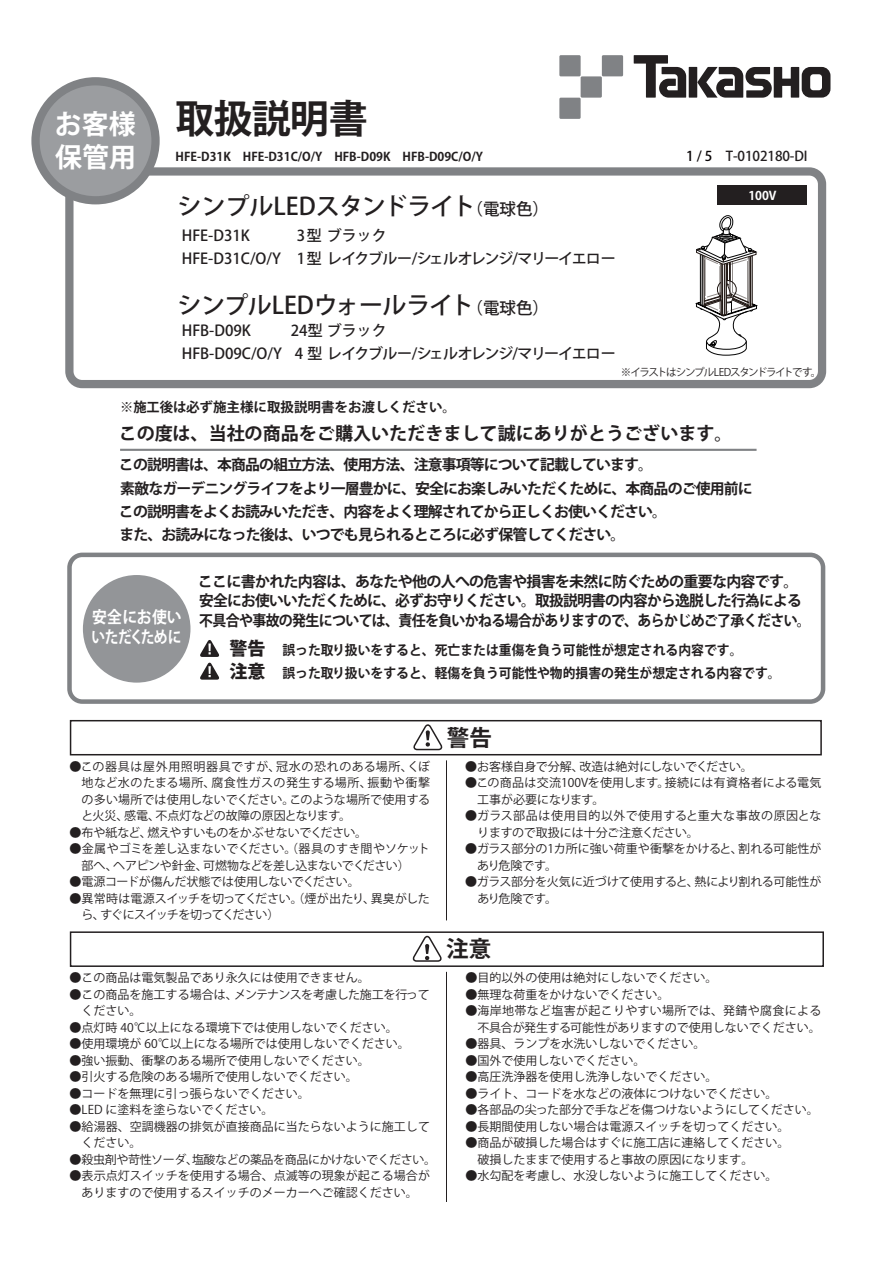
<style>
.page{position:relative;width:893px;height:1263px;background:#fff}
.page>*{position:absolute;margin:0;border:0;box-sizing:border-box;transform-origin:0 0}
.t1{font:700 39px "Koz Go Pro";letter-spacing:-.025em;color:#231f20}
.t2{font:700 27px "Koz Go Pro";color:#fff}
.t3{font:500 24px "Koz Go Pro";letter-spacing:-.02em;color:#231f20}
.t4{font:500 24px "Koz Go Pro";color:#231f20}
.t5{font:700 22.5px "Koz Go Pro";color:#231f20}
.t6{font:700 18px "Koz Go Pro";color:#231f20}
.t7{font:800 18px/23.1px "Koz Go Pro";color:#231f20}
.t8{font:700 16.5px "Koz Go Pro";letter-spacing:-.04em;color:#fff;scale:.83 1}
.t9{font:500 16.5px "Koz Go Pro";color:#231f20}
.t10{font:700 15px "Koz Go Pro";letter-spacing:-.05em;color:#231f20}
.t11{font:700 15px "Koz Go Pro";letter-spacing:-.05em;color:#231f20;scale:.93 1}
.t12{font:500 15px/22.5px "Koz Go Pro";color:#231f20}
.t13{font:500 15px/22.5px "Koz Go Pro";letter-spacing:-.05em;color:#231f20}
.t14{font:500 15px/22.5px "Koz Go Pro";letter-spacing:-.06em;color:#231f20}
.t15{font:700 14.85px/23.4px "Koz Go Pro";letter-spacing:-.055em;color:#231f20}
.t16{font:700 13.5px/22.6px "Koz Go Pro";color:#231f20;scale:.95 1}
.t17{font:700 13.5px "Koz Go Pro";color:#231f20}
.t18{font:500 13.5px "Koz Go Pro";letter-spacing:-.01em;color:#231f20}
.t19{font:12px/16.5px "Koz Go Pro";color:#231f20}
.t20{font:12px/16.5px "Koz Go Pro";letter-spacing:-.03em;color:#231f20}
.t21{font:700 12px "Koz Go Pro";color:#231f20}
.t22{font:12px "Koz Go Pro";letter-spacing:-.035em;color:#231f20}
.t23{font:12px "Koz Go Pro";letter-spacing:-.02em;color:#231f20}
.t24{font:12px "Koz Go Pro";letter-spacing:-.025em;color:#231f20}
.t25{font:700 12px "Koz Go Pro";color:#fff}
.t26{font:10.5px "Koz Go Pr 6 N";letter-spacing:-.12em;color:#231f20}
.s1{font-size:27px;color:#fff}
.s2{font-size:16.5px}
.s3{color:#070304}
</style>
<div class="page">
<div style="left:718px;top:185px;width:89px;height:19px;background:#231f20"></div>
<div style="left:70px;top:720px;width:752px;height:35px;border:2px solid #231f20"></div>
<svg style="left:413px;top:722px;width:31px;height:29px"></svg>
<div style="left:70px;top:931px;width:754px;height:36px;border:2px solid #231f20"></div>
<svg style="left:413px;top:935px;width:29px;height:27px"></svg>
<hr style="left:446px;top:972px;width:1px;height:230px;background:#231f20">
<hr style="left:446px;top:760px;width:1px;height:160px;background:#231f20">
<div style="left:65px;top:167px;width:761px;height:221px;border:8px solid #808285;border-radius:13px"></div>
<div style="left:36px;top:81px;width:120px;height:119px;background:#9b9da0;border-radius:50%"></div>
<div style="left:31px;top:77px;width:129px;height:127px;border:8px solid #808285;border-radius:50%"></div>
<svg style="left:634px;top:55px;width:52px;height:43px"></svg>
<div style="left:689px;top:67px;width:8px;height:31px;background:#231f20"></div>
<svg style="left:697px;top:67px;width:133px;height:31px"></svg>
<div style="left:559px;top:55px;width:22px;height:21px;background:#808285"></div>
<div style="left:581px;top:76px;width:21px;height:22px;background:#808285"></div>
<div style="left:602px;top:55px;width:21px;height:21px;background:#808285"></div>
<div style="left:559px;top:98px;width:22px;height:21px;background:#808285"></div>
<hr style="left:120px;top:449px;width:637px;height:2px;background:#808285">
<div style="left:83px;top:575px;width:107px;height:108px;background:#939598;border-radius:50%"></div>
<svg style="left:200px;top:640px;width:20px;height:40px"></svg>
<div style="left:67px;top:553px;width:758px;height:151px;border:5px solid #808285;border-radius:13px"></div>
<svg style="left:696px;top:215px;width:61px;height:141px"></svg>
<h1 class="t1" style="left:55px;top:94px;width:315px"><span class="s1">お客様</span> 取扱説明書</h1>
<h2 class="t2" style="left:55px;top:139px;width:82px">保管用</h2>
<p class="t21" style="left:176px;top:149px;width:309px">HFE-D31K　HFE-D31C/O/Y　HFB-D09K　HFB-D09C/O/Y</p>
<h3 class="t4" style="left:178px;top:191px;width:300px">シンプルLEDスタンドライト</h3>
<p class="t14" style="left:297px;top:225px;width:320px">3型ブラック<br>1 型レイクブルー/シェルオレンジ/マリーイエロー</p>
<h3 class="t9" style="left:467px;top:198px;width:84px">（電球色）</h3>
<p class="t12" style="left:182px;top:225px;width:101px">HFE-D31K<br>HFE-D31C/O/Y</p>
<h3 class="t3" style="left:178px;top:289px;width:373px">シンプルLEDウォールライト<span class="s2">（電球色）</span></h3>
<p class="t12" style="left:182px;top:320px;width:102px">HFB-D09K<br>HFB-D09C/O/Y</p>
<p class="t13" style="left:291px;top:320px;width:326px">24型ブラック<br>4 型レイクブルー/シェルオレンジ/マリーイエロー</p>
<p class="t18" style="left:686px;top:148px;width:123px"><span class="s3">1 / 5</span> T-0102180-DI</p>
<p class="t25" style="left:748px;top:188px;width:30px">100V</p>
<p class="t26" style="left:621px;top:366px;width:202px">※イラストはシンプルLEDスタンドライトです。</p>
<p class="t17" style="left:120px;top:398px;width:337px">※施工後は必ず施主様に取扱説明書をお渡しください。</p>
<h3 class="t6" style="left:119px;top:422px;width:615px">この度は、当社の商品をご購入いただきまして誠にありがとうございます。</h3>
<p class="t15" style="left:119px;top:454px;width:635px">この説明書は、本商品の組立方法、使用方法、注意事項等について記載しています。<br>素敵なガーデニングライフをより一層豊かに、安全にお楽しみいただくために、本商品のご使用前にこの説明書をよくお読みいただき、内容をよく理解されてから正しくお使いください。<br>また、お読みになった後は、いつでも見られるところに必ず保管してください。</p>
<p class="t10" style="left:198px;top:572px;width:602px">ここに書かれた内容は、あなたや他の人への危害や損害を未然に防ぐための重要な内容です。</p>
<p class="t10" style="left:199px;top:591px;width:604px">安全にお使いいただくために、必ずお守りください。取扱説明書の内容から逸脱した行為による</p>
<p class="t11" style="left:92px;top:611px;width:774px"><sup>安全にお使い</sup> 不具合や事故の発生については、責任を負いかねる場合がありますので、あらかじめご了承ください。</p>
<h3 class="t8" style="left:92px;top:626px;width:110px">いただくために</h3>
<p class="t16" style="left:282px;top:639px;width:526px">誤った取り扱いをすると、死亡または重傷を負う可能性が想定される内容です。<br>誤った取り扱いをすると、軽傷を負う可能性や物的損害の発生が想定される内容です。</p>
<h3 class="t7" style="left:229px;top:638px;width:37px">警告注意</h3>
<p class="t19" style="left:82px;top:759px;width:350px;text-align:justify;text-indent:-12px">●この器具は屋外用照明器具ですが、冠水の恐れのある場所、くぼ地など水のたまる場所、腐食性ガスの発生する場所、振動や衝撃の多い場所では使用しないでください。このような場所で使用すると火災、感電、不点灯などの故障の原因となります。</p>
<p class="t23" style="left:70px;top:825px;width:299px">●布や紙など、燃えやすいものをかぶせないでください。</p>
<p class="t19" style="left:81px;top:841px;width:350px;text-indent:-12px">●金属やゴミを差し込まないでください。（器具のすき間やソケット部へ、ヘアピンや針金、可燃物などを差し込まないでください）</p>
<p class="t24" style="left:69px;top:874px;width:292px">●電源コードが傷んだ状態では使用しないでください。</p>
<p class="t20" style="left:81px;top:891px;width:350px;text-indent:-12px">●異常時は電源スイッチを切ってください。（煙が出たり、異臭がしたら、すぐにスイッチを切ってください）</p>
<p class="t19" style="left:70px;top:970px;width:301px">●この商品は電気製品であり永久には使用できません。</p>
<p class="t19" style="left:82px;top:986px;width:350px;text-indent:-12px">●この商品を施工する場合は、メンテナンスを考慮した施工を行ってください。</p>
<p class="t19" style="left:70px;top:1019px;width:330px">●点灯時 40℃以上になる環境下では使用しないでください。</p>
<p class="t19" style="left:70px;top:1036px;width:342px">●使用環境が 60℃以上になる場所では使用しないでください。</p>
<p class="t19" style="left:70px;top:1052px;width:302px">●強い振動、衝撃のある場所で使用しないでください。</p>
<p class="t19" style="left:70px;top:1069px;width:290px">●引火する危険のある場所で使用しないでください。</p>
<p class="t19" style="left:70px;top:1085px;width:242px">●コードを無理に引っ張らないでください。</p>
<p class="t19" style="left:70px;top:1102px;width:205px">●LED に塗料を塗らないでください。</p>
<p class="t19" style="left:82px;top:1118px;width:350px;text-indent:-12px">●給湯器、空調機器の排気が直接商品に当たらないように施工してください。</p>
<p class="t22" style="left:70px;top:1152px;width:368px">●殺虫剤や苛性ソーダ、塩酸などの薬品を商品にかけないでください。</p>
<p class="t19" style="left:70px;top:1168px;width:362px;text-align:center">●表示点灯スイッチを使用する場合、点滅等の現象が起こる場合がありますので使用するスイッチのメーカーへご確認ください。</p>
<h3 class="t5" style="left:447px;top:723px;width:46px">警告</h3>
<p class="t19" style="left:465px;top:759px;width:289px">●お客様自身で分解、改造は絶対にしないでください。</p>
<p class="t19" style="left:477px;top:775px;width:346px;text-indent:-12px">●この商品は交流100Vを使用します。接続には有資格者による電気工事が必要になります。</p>
<p class="t19" style="left:477px;top:808px;width:346px;text-indent:-12px">●ガラス部品は使用目的以外で使用すると重大な事故の原因となりますので取扱には十分ご注意ください。</p>
<p class="t19" style="left:477px;top:841px;width:346px;text-indent:-12px">●ガラス部分の1カ所に強い荷重や衝撃をかけると、割れる可能性があり危険です。</p>
<p class="t19" style="left:477px;top:874px;width:346px;text-indent:-12px">●ガラス部分を火気に近づけて使用すると、熱により割れる可能性があり危険です。</p>
<h3 class="t5" style="left:446px;top:935px;width:46px">注意</h3>
<p class="t19" style="left:465px;top:970px;width:253px">●目的以外の使用は絶対にしないでください。</p>
<p class="t19" style="left:465px;top:986px;width:205px">●無理な荷重をかけないでください。</p>
<p class="t19" style="left:465px;top:1003px;width:358px;text-align:right">●海岸地帯など塩害が起こりやすい場所では、発錆や腐食による不具合が発生する可能性がありますので使用しないでください。</p>
<p class="t19" style="left:465px;top:1036px;width:241px">●器具、ランプを水洗いしないでください。</p>
<p class="t19" style="left:465px;top:1052px;width:181px">●国外で使用しないでください。</p>
<p class="t19" style="left:465px;top:1069px;width:253px">●高圧洗浄器を使用し洗浄しないでください。</p>
<p class="t19" style="left:465px;top:1085px;width:313px">●ライト、コードを水などの液体につけないでください。</p>
<p class="t19" style="left:465px;top:1102px;width:355px">●各部品の尖った部分で手などを傷つけないようにしてください。</p>
<p class="t19" style="left:465px;top:1118px;width:325px">●長期間使用しない場合は電源スイッチを切ってください。</p>
<p class="t19" style="left:465px;top:1135px;width:325px">●商品が破損した場合はすぐに施工店に連絡してください。　破損したままで使用すると事故の原因になります。</p>
<p class="t19" style="left:465px;top:1168px;width:313px">●水勾配を考慮し、水没しないように施工してください。</p>
</div>
